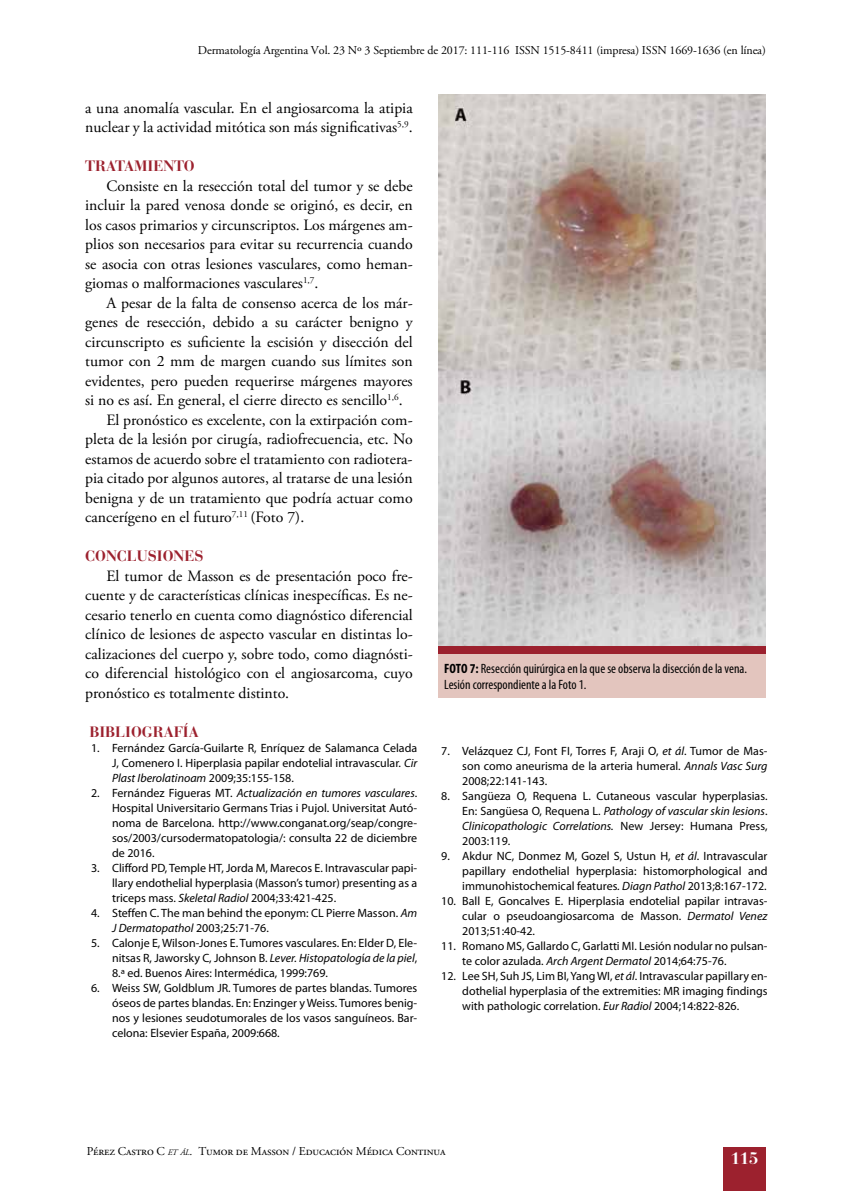
<style>
.page{position:relative;width:851px;height:1191px;background:#fff}
.page>*{position:absolute;margin:0;border:0;box-sizing:border-box;transform-origin:0 0}
.t1{font:700 16.5px "Bauer Bodoni Std";color:#fff}
.t2{font:15.75px/19.5px "Adobe Garamond Pro";letter-spacing:-.01em;color:#000;text-align:justify}
.t3{font:700 15px "Bauer Bodoni Std";color:#9c212e}
.t4{font:condensed 13.5px/16.2px "Myriad Pro";color:#000}
.t5{font:12px/15px "Myriad Pro";color:#000;text-align:justify}
.t6{font:12px "Adobe Garamond Pro";letter-spacing:-.01em;color:#000}
.s1{font-style:italic}
.s2{font-weight:700}
.s3{font-style:italic;font-size:8.4px}
</style>
<div class="page">
<div style="left:723px;top:1146px;width:42px;height:45px;background:#9c212e"></div>
<img style="left:438px;top:94px;width:327px;height:552px">
<div style="left:438px;top:646px;width:327px;height:8px;background:#9c212e"></div>
<div style="left:438px;top:654px;width:327px;height:43px;background:#e3c5be"></div>
<p class="t6" style="left:198px;top:43px;width:569px">Dermatología Argentina Vol. 23 Nº 3 Septiembre de 2017: 111-116 ISSN 1515-8411 (impresa) ISSN 1669-1636 (en línea)</p>
<h2 class="t2" style="left:85px;top:98px;width:329px">a una anomalía vascular. En el angiosarcoma la atipia nuclear y la actividad mitótica son más significativas<sup>5,9</sup>.</h2>
<p class="t3" style="left:85px;top:157px;width:111px">TRATAMIENTO</p>
<p class="t2" style="left:85px;top:176px;width:329px;text-indent:21px">Consiste en la resección total del tumor y se debe incluir la pared venosa donde se originó, es decir, en los casos primarios y circunscriptos. Los márgenes am&shy;plios son necesarios para evitar su recurrencia cuando se asocia con otras lesiones vasculares, como heman&shy;giomas o malformaciones vasculares<sup>1,7</sup>.</p>
<h2 class="t2" style="left:106px;top:293px;width:308px">A pesar de la falta de consenso acerca de los már-</h2>
<h2 class="t2" style="left:85px;top:313px;width:329px">genes de resección, debido a su carácter benigno y</h2>
<h2 class="t2" style="left:85px;top:332px;width:329px">circunscripto es suficiente la escisión y disección del</h2>
<h2 class="t2" style="left:85px;top:352px;width:329px">tumor con 2 mm de margen cuando sus límites son</h2>
<h2 class="t2" style="left:85px;top:371px;width:329px">evidentes, pero pueden requerirse márgenes mayores</h2>
<h2 class="t2" style="left:85px;top:391px;width:319px">si no es así. En general, el cierre directo es sencillo<sup>1,6</sup>.</h2>
<h2 class="t2" style="left:106px;top:410px;width:308px">El pronóstico es excelente, con la extirpación com-</h2>
<h2 class="t2" style="left:85px;top:430px;width:329px">pleta de la lesión por cirugía, radiofrecuencia, etc. No</h2>
<h2 class="t2" style="left:85px;top:449px;width:329px">estamos de acuerdo sobre el tratamiento con radiotera-</h2>
<h2 class="t2" style="left:85px;top:469px;width:329px">pia citado por algunos autores, al tratarse de una lesión</h2>
<h2 class="t2" style="left:85px;top:488px;width:329px">benigna y de un tratamiento que podría actuar como</h2>
<h2 class="t2" style="left:85px;top:508px;width:220px">cancerígeno en el futuro<sup>7,11</sup> (Foto 7).</h2>
<p class="t3" style="left:85px;top:547px;width:120px">CONCLUSIONES</p>
<p class="t2" style="left:85px;top:566px;width:329px;text-indent:21px">El tumor de Masson es de presentación poco fre&shy;cuente y de características clínicas inespecíficas. Es ne&shy;cesario tenerlo en cuenta como diagnóstico diferencial clínico de lesiones de aspecto vascular en distintas lo&shy;calizaciones del cuerpo y, sobre todo, como diagnósti&shy;co diferencial histológico con el angiosarcoma, cuyo pronóstico es totalmente distinto.</p>
<p class="t3" style="left:89px;top:722px;width:111px">BIBLIOGRAFÍA</p>
<p class="t5" style="left:112px;top:740px;width:306px;text-indent:-21px">1. Fernández García-Guilarte R, Enríquez de Salamanca Celada J, Comenero I. Hiperplasia papilar endotelial intravascular. <span class="s1">Cir Plast Iberolatinoam</span> 2009;35:155-158.</p>
<p class="t5" style="left:112px;top:785px;width:306px;text-indent:-21px">2. Fernández Figueras MT. <span class="s1">Actualización en tumores vasculares</span>.<br>Hospital Universitario Germans Trias i Pujol. Universitat Autó&shy;noma de Barcelona. http://www.conganat.org/seap/congre&shy;sos/2003/cursodermatopatologia/: consulta 22 de diciembre de 2016.</p>
<p class="t5" style="left:112px;top:860px;width:306px;text-indent:-21px">3. Clifford PD, Temple HT, Jorda M, Marecos E. Intravascular papi&shy;llary endothelial hyperplasia (Masson’s tumor) presenting as a triceps mass. <span class="s1">Skeletal Radiol</span> 2004;33:421-425.</p>
<p class="t5" style="left:112px;top:905px;width:306px;text-indent:-21px">4. Steffen C. The man behind the eponym: CL Pierre Masson. <span class="s1">Am<br>J Dermatopathol</span> 2003;25:71-76.</p>
<p class="t5" style="left:112px;top:935px;width:306px;text-indent:-21px">5. Calonje E, Wilson-Jones E. Tumores vasculares. En: Elder D, Ele&shy;nitsas R, Jaworsky C, Johnson B. <span class="s1">Lever. Histopatolog</span>í<span class="s1">a de la piel</span>, 8.ª ed. Buenos Aires: Intermédica, 1999:769.</p>
<p class="t5" style="left:112px;top:980px;width:306px;text-indent:-21px">6. Weiss SW, Goldblum JR. Tumores de partes blandas. Tumores óseos de partes blandas. En: Enzinger y Weiss. Tumores benig&shy;nos y lesiones seudotumorales de los vasos sanguíneos. Bar&shy;celona: Elsevier España, 2009:668.</p>
<p class="t4" style="left:444px;top:660px;width:304px"><span class="s2">FOTO 7:</span> Resección quirúrgica en la que se observa la disección de la vena.<br>Lesión correspondiente a la Foto 1.</p>
<p class="t5" style="left:462px;top:743px;width:306px;text-indent:-21px">7. Velázquez CJ, Font FI, Torres F, Araji O, <span class="s1">et ál</span>. Tumor de Mas&shy;son como aneurisma de la arteria humeral. <span class="s1">Annals Vasc Surg </span>2008;22:141-143.</p>
<p class="t5" style="left:462px;top:788px;width:306px;text-indent:-21px">8. Sangüeza O, Requena L. Cutaneous vascular hyperplasias.<br>En: Sangüesa O, Requena L. <span class="s1">Pathology of vascular skin lesions</span>.<br><span class="s1">Clinicopathologic Correlations.</span> New Jersey: Humana Press, 2003:119.</p>
<p class="t5" style="left:462px;top:848px;width:306px;text-indent:-21px">9. Akdur NC, Donmez M, Gozel S, Ustun H, <span class="s1">et ál</span>. Intravascular papillary endothelial hyperplasia: histomorphological and immunohistochemical features<span class="s1">. Diagn Pathol</span> 2013;8:167-172.</p>
<p class="t5" style="left:462px;top:893px;width:306px;text-indent:-21px">10. Ball E, Goncalves E. Hiperplasia endotelial papilar intravas&shy;cular o pseudoangiosarcoma de Masson. <span class="s1">Dermatol Venez </span>2013;51:40-42.</p>
<p class="t5" style="left:462px;top:938px;width:306px;text-indent:-21px">11. Romano MS, Gallardo C, Garlatti MI. Lesión nodular no pulsan&shy;te color azulada. <span class="s1">Arch Argent Dermatol</span> 2014;64:75-76.</p>
<p class="t5" style="left:462px;top:968px;width:306px;text-indent:-21px">12. Lee SH, Suh JS, Lim BI, Yang WI, <span class="s1">et ál</span>. Intravascular papillary en&shy;dothelial hyperplasia of the extremities: MR imaging findings with pathologic correlation. <span class="s1">Eur Radiol</span> 2004;14:822-826.</p>
<p class="t6" style="left:87px;top:1144px;width:360px">Pérez Castro C <span class="s3">et ál</span><span class="s1">.</span> Tumor de Masson / Educación Médica Continua</p>
<h1 class="t1" style="left:730px;top:1148px;width:29px">115</h1>
</div>
